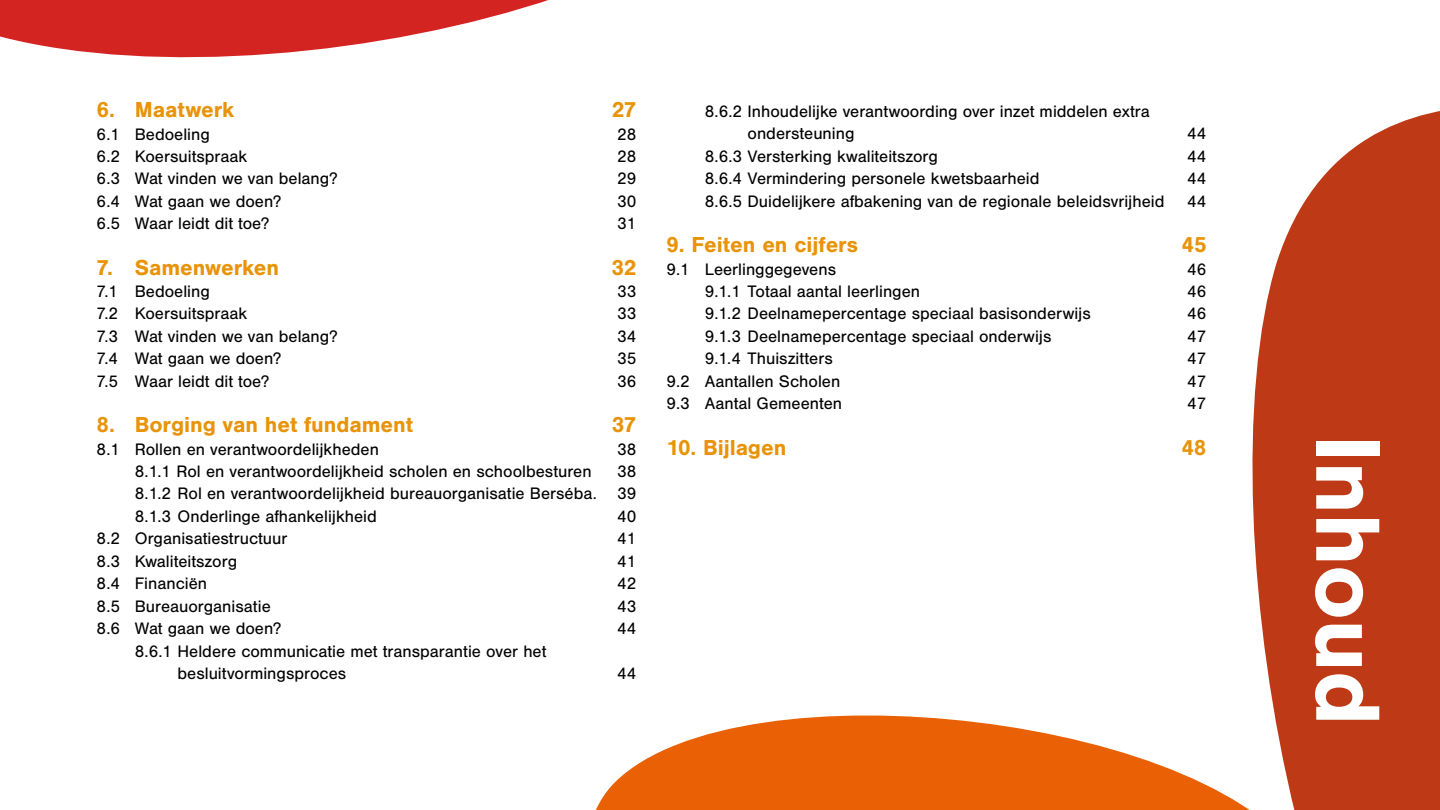
<style>
.page{position:relative;width:1440px;height:810px;background:#fff}
.page>*{position:absolute;margin:0;border:0;box-sizing:border-box;transform-origin:0 0}
.t1{font:700 94.5px "Nimbus San";letter-spacing:-.015em;color:#fff}
.t2{font:700 22.5px "Nimbus San";letter-spacing:-.005em;color:#e89308}
.t3{font:17.25px/22.5px "Nimbus San";color:#000}
</style>
<div class="page">
<svg style="left:596px;top:715px;width:603px;height:95px;fill:#ea6004"></svg>
<svg style="left:0;top:0;width:548px;height:58px;fill:#d42422"></svg>
<svg style="left:1199px;top:111px;width:241px;height:699px;fill:#be3a16"></svg>
<h2 class="t2" style="left:97px;top:97px;width:139px">6. Maatwerk</h2>
<h2 class="t2" style="left:612px;top:97px;width:26px">27</h2>
<p class="t3" style="left:97px;top:123px;width:115px">6.1 Bedoeling</p>
<p class="t3" style="left:617px;top:123px;width:21px">28</p>
<p class="t3" style="left:97px;top:145px;width:152px">6.2 Koersuitspraak</p>
<p class="t3" style="left:617px;top:145px;width:21px">28</p>
<p class="t3" style="left:97px;top:168px;width:243px">6.3 Wat vinden we van belang?</p>
<p class="t3" style="left:617px;top:168px;width:21px">29</p>
<p class="t3" style="left:97px;top:190px;width:186px">6.4 Wat gaan we doen?</p>
<p class="t3" style="left:617px;top:190px;width:21px">30</p>
<p class="t3" style="left:97px;top:213px;width:174px">6.5 Waar leidt dit toe?</p>
<p class="t3" style="left:617px;top:213px;width:21px">31</p>
<h2 class="t2" style="left:97px;top:254px;width:184px">7. Samenwerken</h2>
<h2 class="t2" style="left:612px;top:254px;width:26px">32</h2>
<p class="t3" style="left:97px;top:280px;width:115px">7.1 Bedoeling</p>
<p class="t3" style="left:617px;top:280px;width:21px">33</p>
<p class="t3" style="left:97px;top:303px;width:152px">7.2 Koersuitspraak</p>
<p class="t3" style="left:617px;top:303px;width:21px">33</p>
<p class="t3" style="left:97px;top:325px;width:243px">7.3 Wat vinden we van belang?</p>
<p class="t3" style="left:617px;top:325px;width:21px">34</p>
<p class="t3" style="left:97px;top:348px;width:186px">7.4 Wat gaan we doen?</p>
<p class="t3" style="left:617px;top:348px;width:21px">35</p>
<p class="t3" style="left:97px;top:370px;width:174px">7.5 Waar leidt dit toe?</p>
<p class="t3" style="left:617px;top:370px;width:21px">36</p>
<h2 class="t2" style="left:97px;top:412px;width:318px">8. Borging van het fundament</h2>
<h2 class="t2" style="left:612px;top:412px;width:26px">37</h2>
<p class="t3" style="left:97px;top:438px;width:284px">8.1 Rollen en verantwoordelijkheden</p>
<p class="t3" style="left:617px;top:438px;width:21px">38</p>
<p class="t3" style="left:135px;top:460px;width:458px">8.1.1 Rol en verantwoordelijkheid scholen en schoolbesturen</p>
<p class="t3" style="left:135px;top:460px;width:503px;text-align:justify;text-indent:482px">38<br>8.1.2 Rol en verantwoordelijkheid bureauorganisatie Berséba. 39<br>8.1.3 Onderlinge afhankelijkheid</p>
<p class="t3" style="left:617px;top:505px;width:21px">40</p>
<p class="t3" style="left:97px;top:528px;width:193px">8.2 Organisatiestructuur</p>
<p class="t3" style="left:617px;top:528px;width:21px">41</p>
<p class="t3" style="left:97px;top:550px;width:142px">8.3 Kwaliteitszorg</p>
<p class="t3" style="left:617px;top:550px;width:21px">41</p>
<p class="t3" style="left:97px;top:573px;width:112px">8.4 Financiën</p>
<p class="t3" style="left:617px;top:573px;width:21px">42</p>
<p class="t3" style="left:97px;top:595px;width:176px">8.5 Bureauorganisatie</p>
<p class="t3" style="left:617px;top:595px;width:21px">43</p>
<p class="t3" style="left:97px;top:618px;width:186px">8.6 Wat gaan we doen?</p>
<p class="t3" style="left:617px;top:618px;width:21px">44</p>
<p class="t3" style="left:178px;top:640px;width:370px;text-indent:-43px">8.6.1 Heldere communicatie met transparantie over het besluitvormingsproces</p>
<p class="t3" style="left:617px;top:663px;width:21px">44</p>
<p class="t3" style="left:748px;top:100px;width:404px;text-indent:-43px">8.6.2 Inhoudelijke verantwoording over inzet middelen extra ondersteuning</p>
<p class="t3" style="left:1187px;top:123px;width:21px">44</p>
<p class="t3" style="left:705px;top:145px;width:235px">8.6.3 Versterking kwaliteitszorg</p>
<p class="t3" style="left:1187px;top:145px;width:21px">44</p>
<p class="t3" style="left:705px;top:168px;width:336px">8.6.4 Vermindering personele kwetsbaarheid</p>
<p class="t3" style="left:1187px;top:168px;width:21px">44</p>
<p class="t3" style="left:705px;top:190px;width:461px">8.6.5 Duidelijkere afbakening van de regionale beleidsvrijheid</p>
<p class="t3" style="left:1187px;top:190px;width:21px">44</p>
<h2 class="t2" style="left:667px;top:232px;width:193px">9. Feiten en cijfers</h2>
<h2 class="t2" style="left:1182px;top:232px;width:26px">45</h2>
<p class="t3" style="left:667px;top:258px;width:171px">9.1 Leerlinggegevens</p>
<p class="t3" style="left:1187px;top:258px;width:21px">46</p>
<p class="t3" style="left:705px;top:280px;width:217px">9.1.1 Totaal aantal leerlingen</p>
<p class="t3" style="left:1187px;top:280px;width:21px">46</p>
<p class="t3" style="left:705px;top:303px;width:388px">9.1.2 Deelnamepercentage speciaal basisonderwijs</p>
<p class="t3" style="left:1187px;top:303px;width:21px">46</p>
<p class="t3" style="left:705px;top:325px;width:348px">9.1.3 Deelnamepercentage speciaal onderwijs</p>
<p class="t3" style="left:1187px;top:325px;width:21px">47</p>
<p class="t3" style="left:705px;top:348px;width:130px">9.1.4 Thuiszitters</p>
<p class="t3" style="left:1187px;top:348px;width:21px">47</p>
<p class="t3" style="left:667px;top:370px;width:175px">9.2 Aantallen Scholen</p>
<p class="t3" style="left:1187px;top:370px;width:21px">47</p>
<p class="t3" style="left:667px;top:393px;width:177px">9.3 Aantal Gemeenten</p>
<p class="t3" style="left:1187px;top:393px;width:21px">47</p>
<h2 class="t2" style="left:667px;top:434px;width:121px">10. Bijlagen</h2>
<h2 class="t2" style="left:1181px;top:434px;width:27px">48</h2>
<h1 class="t1" style="left:1401px;top:435px;width:292px;rotate:90deg">Inhoud</h1>
</div>
